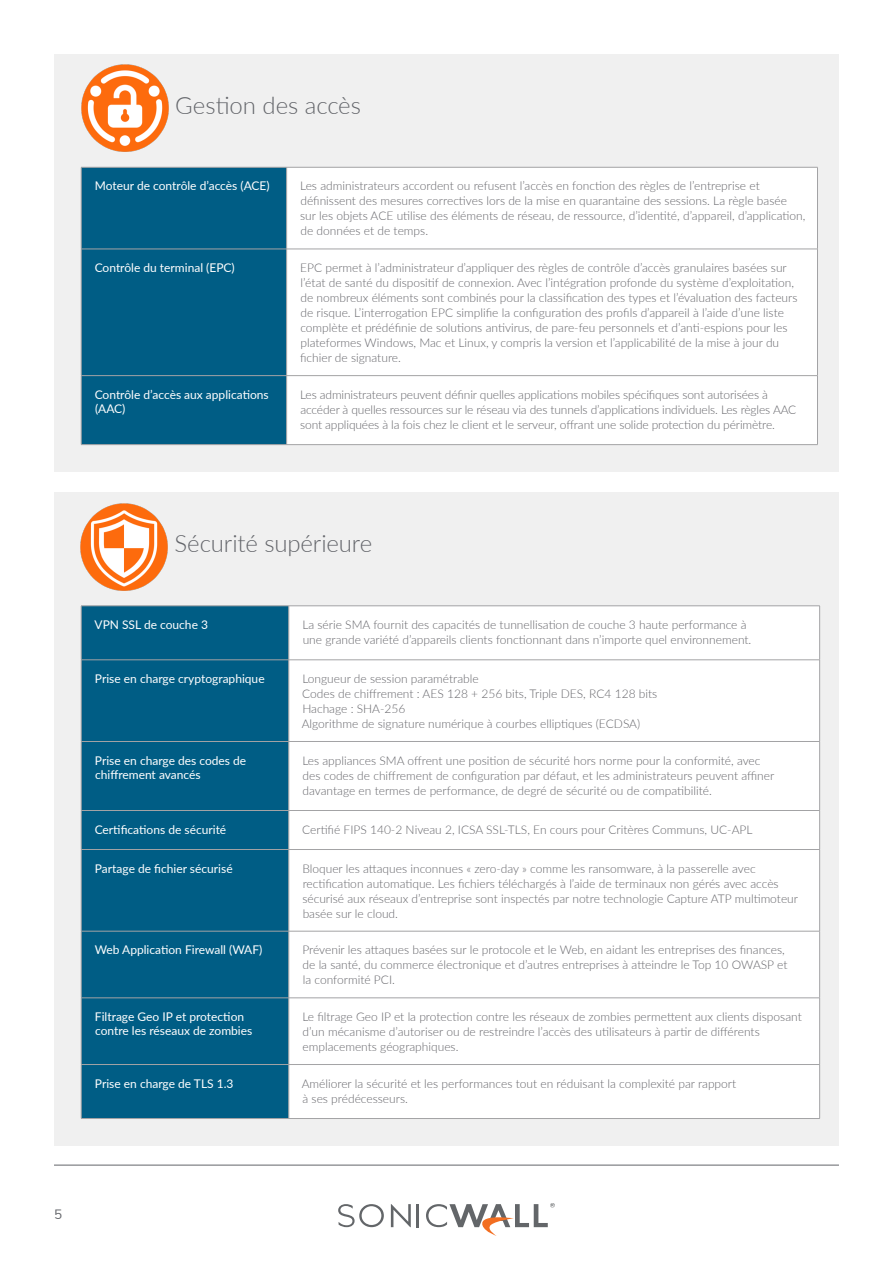
<style>
.page{position:relative;width:893px;height:1263px;background:#fff}
.page>*{position:absolute;margin:0;border:0;box-sizing:border-box;transform-origin:0 0}
.Headline_24{font:300 24px "Lato";letter-spacing:-.005em;color:#63656a}
.t1{font:13.5px "Nunito Sans";color:#63656a}
.Table_Body_Copy{font:300 12px/15px "Lato";color:#65656a}
.Table_Header{font:12px/14.4px "Lato";color:#fff}
</style>
<div class="page">
<hr style="left:54px;top:1165px;width:785px;height:1px;background:#63656a">
<svg style="left:391px;top:1204px;width:20px;height:23px"></svg>
<hr style="left:417px;top:1204px;width:2px;height:23px;background:#636669">
<svg style="left:338px;top:1204px;width:46px;height:23px"></svg>
<svg style="left:426px;top:1203px;width:129px;height:33px"></svg>
<div style="left:54px;top:54px;width:785px;height:418px;background:#f0f0f0"></div>
<div style="left:82px;top:168px;width:204px;height:276px;background:#005d85"></div>
<div style="left:287px;top:168px;width:530px;height:276px;background:#fff"></div>
<hr style="left:81px;top:167px;width:1px;height:82px;background:#a3a3a5">
<hr style="left:81px;top:167px;width:206px;height:1px;background:#a3a3a5">
<hr style="left:286px;top:167px;width:1px;height:82px;background:#a3a3a5">
<hr style="left:287px;top:167px;width:531px;height:1px;background:#a3a3a5">
<hr style="left:817px;top:167px;width:1px;height:82px;background:#a3a3a5">
<hr style="left:81px;top:249px;width:1px;height:126px;background:#a3a3a5">
<hr style="left:81px;top:376px;width:1px;height:68px;background:#a3a3a5">
<hr style="left:81px;top:249px;width:206px;height:1px;background:#a3a3a5">
<hr style="left:287px;top:249px;width:531px;height:1px;background:#a3a3a5">
<hr style="left:286px;top:249px;width:1px;height:126px;background:#a3a3a5">
<hr style="left:817px;top:249px;width:1px;height:126px;background:#a3a3a5">
<hr style="left:286px;top:376px;width:1px;height:68px;background:#a3a3a5">
<hr style="left:817px;top:376px;width:1px;height:68px;background:#a3a3a5">
<hr style="left:81px;top:375px;width:206px;height:1px;background:#a3a3a5">
<hr style="left:287px;top:375px;width:531px;height:1px;background:#a3a3a5">
<hr style="left:81px;top:444px;width:206px;height:1px;background:#a3a3a5">
<hr style="left:287px;top:444px;width:531px;height:1px;background:#a3a3a5">
<img style="left:81px;top:64px;width:88px;height:88px">
<div style="left:54px;top:492px;width:785px;height:654px;background:#f0f0f0"></div>
<div style="left:82px;top:606px;width:207px;height:512px;background:#005d85"></div>
<div style="left:290px;top:606px;width:529px;height:512px;background:#fff"></div>
<hr style="left:81px;top:606px;width:1px;height:54px;background:#a3a3a5">
<hr style="left:81px;top:605px;width:208px;height:1px;background:#a3a3a5">
<hr style="left:289px;top:606px;width:1px;height:54px;background:#a3a3a5">
<hr style="left:289px;top:605px;width:531px;height:1px;background:#a3a3a5">
<hr style="left:819px;top:606px;width:1px;height:54px;background:#a3a3a5">
<hr style="left:81px;top:660px;width:1px;height:81px;background:#a3a3a5">
<hr style="left:81px;top:742px;width:1px;height:68px;background:#a3a3a5">
<hr style="left:81px;top:811px;width:1px;height:38px;background:#a3a3a5">
<hr style="left:81px;top:850px;width:1px;height:81px;background:#a3a3a5">
<hr style="left:81px;top:931px;width:1px;height:67px;background:#a3a3a5">
<hr style="left:81px;top:998px;width:1px;height:66px;background:#a3a3a5">
<hr style="left:81px;top:1065px;width:1px;height:53px;background:#a3a3a5">
<hr style="left:81px;top:659px;width:208px;height:1px;background:#a3a3a5">
<hr style="left:289px;top:659px;width:531px;height:1px;background:#a3a3a5">
<hr style="left:81px;top:849px;width:208px;height:1px;background:#a3a3a5">
<hr style="left:289px;top:849px;width:531px;height:1px;background:#a3a3a5">
<hr style="left:81px;top:931px;width:208px;height:1px;background:#a3a3a5">
<hr style="left:289px;top:931px;width:531px;height:1px;background:#a3a3a5">
<hr style="left:81px;top:997px;width:208px;height:1px;background:#a3a3a5">
<hr style="left:289px;top:997px;width:531px;height:1px;background:#a3a3a5">
<hr style="left:81px;top:1064px;width:208px;height:1px;background:#a3a3a5">
<hr style="left:289px;top:1064px;width:531px;height:1px;background:#a3a3a5">
<hr style="left:81px;top:1118px;width:208px;height:1px;background:#a3a3a5">
<hr style="left:289px;top:1118px;width:531px;height:1px;background:#a3a3a5">
<hr style="left:289px;top:660px;width:1px;height:81px;background:#a3a3a5">
<hr style="left:819px;top:660px;width:1px;height:81px;background:#a3a3a5">
<hr style="left:289px;top:742px;width:1px;height:68px;background:#a3a3a5">
<hr style="left:819px;top:742px;width:1px;height:68px;background:#a3a3a5">
<hr style="left:289px;top:811px;width:1px;height:38px;background:#a3a3a5">
<hr style="left:819px;top:811px;width:1px;height:38px;background:#a3a3a5">
<hr style="left:289px;top:850px;width:1px;height:81px;background:#a3a3a5">
<hr style="left:819px;top:850px;width:1px;height:81px;background:#a3a3a5">
<hr style="left:289px;top:931px;width:1px;height:67px;background:#a3a3a5">
<hr style="left:819px;top:931px;width:1px;height:67px;background:#a3a3a5">
<hr style="left:289px;top:998px;width:1px;height:66px;background:#a3a3a5">
<hr style="left:819px;top:998px;width:1px;height:66px;background:#a3a3a5">
<hr style="left:289px;top:1065px;width:1px;height:53px;background:#a3a3a5">
<hr style="left:819px;top:1065px;width:1px;height:53px;background:#a3a3a5">
<hr style="left:81px;top:741px;width:208px;height:1px;background:#a3a3a5">
<hr style="left:289px;top:741px;width:531px;height:1px;background:#a3a3a5">
<hr style="left:81px;top:810px;width:208px;height:1px;background:#a3a3a5">
<hr style="left:289px;top:810px;width:531px;height:1px;background:#a3a3a5">
<img style="left:80px;top:503px;width:88px;height:88px">
<p class="Headline_24" style="left:175px;top:89px;width:187px">Gestion des accès</p>
<p class="Table_Header" style="left:95px;top:178px;width:176px">Moteur de contrôle d’accès (ACE)</p>
<p class="Table_Body_Copy" style="left:300px;top:178px;width:507px">Les administrateurs accordent ou refusent l’accès en fonction des règles de l’entreprise et définissent des mesures correctives lors de la mise en quarantaine des sessions. La règle basée sur les objets ACE utilise des éléments de réseau, de ressource, d’identité, d’appareil, d’application, de données et de temps.</p>
<p class="Table_Header" style="left:95px;top:260px;width:142px">Contrôle du terminal (EPC)</p>
<p class="Table_Body_Copy" style="left:300px;top:260px;width:499px">EPC permet à l’administrateur d’appliquer des règles de contrôle d’accès granulaires basées sur l’état de santé du dispositif de connexion. Avec l’intégration profonde du système d’exploitation, de nombreux éléments sont combinés pour la classification des types et l’évaluation des facteurs de risque. L’interrogation EPC simplifie la configuration des profils d’appareil à l’aide d’une liste complète et prédéfinie de solutions antivirus, de pare-feu personnels et d’anti-espions pour les plateformes Windows, Mac et Linux, y compris la version et l’applicabilité de la mise à jour du fichier de signature.</p>
<p class="Table_Header" style="left:95px;top:387px;width:176px">Contrôle d’accès aux applications (AAC)</p>
<p class="Table_Body_Copy" style="left:300px;top:386px;width:498px">Les administrateurs peuvent définir quelles applications mobiles spécifiques sont autorisées à accéder à quelles ressources sur le réseau via des tunnels d’applications individuels. Les règles AAC sont appliquées à la fois chez le client et le serveur, offrant une solide protection du périmètre.</p>
<p class="Headline_24" style="left:174px;top:527px;width:199px">Sécurité supérieure</p>
<p class="Table_Header" style="left:95px;top:617px;width:115px">VPN SSL de couche 3</p>
<p class="Table_Body_Copy" style="left:302px;top:617px;width:450px">La série SMA fournit des capacités de tunnellisation de couche 3 haute performance à une grande variété d’appareils clients fonctionnant dans n’importe quel environnement.</p>
<p class="Table_Header" style="left:95px;top:671px;width:171px">Prise en charge cryptographique</p>
<p class="Table_Body_Copy" style="left:302px;top:671px;width:178px">Longueur de session paramétrable</p>
<p class="Table_Body_Copy" style="left:302px;top:686px;width:357px">Codes de chiffrement : AES 128 + 256 bits, Triple DES, RC4 128 bits</p>
<p class="Table_Body_Copy" style="left:302px;top:701px;width:105px">Hachage : SHA-256</p>
<p class="Table_Body_Copy" style="left:302px;top:716px;width:340px">Algorithme de signature numérique à courbes elliptiques (ECDSA)</p>
<p class="Table_Header" style="left:95px;top:752px;width:153px">Prise en charge des codes de chiffrement avancés</p>
<p class="Table_Body_Copy" style="left:302px;top:752px;width:473px">Les appliances SMA offrent une position de sécurité hors norme pour la conformité, avec des codes de chiffrement de configuration par défaut, et les administrateurs peuvent affiner davantage en termes de performance, de degré de sécurité ou de compatibilité.</p>
<p class="Table_Header" style="left:95px;top:821px;width:133px">Certifications de sécurité</p>
<p class="Table_Body_Copy" style="left:302px;top:821px;width:452px">Certifié FIPS 140-2 Niveau 2, ICSA SSL-TLS, En cours pour Critères Communs, UC-APL</p>
<p class="Table_Header" style="left:95px;top:860px;width:139px">Partage de fichier sécurisé</p>
<p class="Table_Body_Copy" style="left:302px;top:860px;width:497px">Bloquer les attaques inconnues « zero-day » comme les ransomware, à la passerelle avec rectification automatique. Les fichiers téléchargés à l’aide de terminaux non gérés avec accès sécurisé aux réseaux d’entreprise sont inspectés par notre technologie Capture ATP multimoteur basée sur le cloud.</p>
<p class="Table_Header" style="left:95px;top:942px;width:169px">Web Application Firewall (WAF)</p>
<p class="Table_Body_Copy" style="left:302px;top:942px;width:487px">Prévenir les attaques basées sur le protocole et le Web, en aidant les entreprises des finances, de la santé, du commerce électronique et d’autres entreprises à atteindre le Top 10 OWASP et la conformité PCI.</p>
<p class="Table_Header" style="left:95px;top:1009px;width:159px">Filtrage Geo IP et protection contre les réseaux de zombies</p>
<p class="Table_Body_Copy" style="left:302px;top:1009px;width:501px">Le filtrage Geo IP et la protection contre les réseaux de zombies permettent aux clients disposant d’un mécanisme d’autoriser ou de restreindre l’accès des utilisateurs à partir de différents emplacements géographiques.</p>
<p class="Table_Header" style="left:95px;top:1075px;width:140px">Prise en charge de TLS 1.3</p>
<p class="Table_Body_Copy" style="left:302px;top:1075px;width:436px">Améliorer la sécurité et les performances tout en réduisant la complexité par rapport à ses prédécesseurs.</p>
<p class="t1" style="left:54px;top:1204px;width:10px">5</p>
</div>
